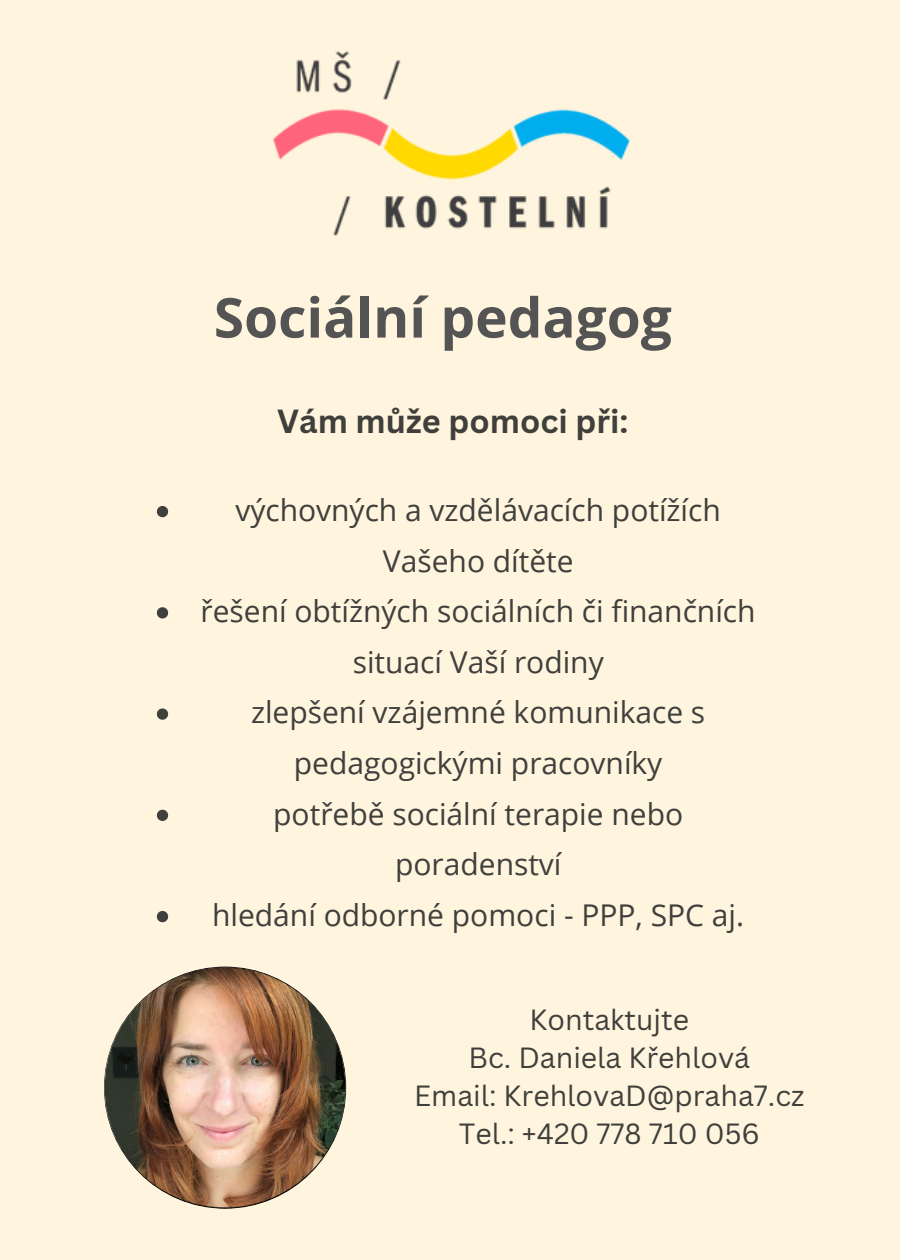
<style>
.page{position:relative;width:900px;height:1260px;background:#fff5de}
.page>*{position:absolute;margin:0;border:0;box-sizing:border-box;transform-origin:0 0}
.t1{font:700 55px "Open Sans";color:#545454}
.t2{font:700 32.5px "Canva Sans";color:#3f3f3c}
.t3{font:30px/50.5px "Open Sans";color:#3f3f3c;text-align:center}
.t4{font:28.5px/38px "Canva Sans";color:#3f3f3c;text-align:center}
</style>
<div class="page">
<svg style="left:157px;top:506px;width:11px;height:11px"></svg>
<svg style="left:157px;top:607px;width:11px;height:11px"></svg>
<svg style="left:157px;top:708px;width:11px;height:12px"></svg>
<svg style="left:157px;top:810px;width:11px;height:11px"></svg>
<svg style="left:157px;top:911px;width:11px;height:11px"></svg>
<img style="left:272px;top:51px;width:358px;height:185px">
<img style="left:104px;top:967px;width:242px;height:242px;border-radius:50%">
<p class="t1" style="left:214px;top:279px;width:460px">Sociální pedagog</p>
<p class="t2" style="left:277px;top:398px;width:353px">Vám může pomoci při:</p>
<p class="t3" style="left:235px;top:484px;width:487px">výchovných a vzdělávacích potížích<br>Vašeho dítěte</p>
<h1 class="t3" style="left:201px;top:585px;width:557px">řešení obtížných sociálních či finančních situací Vaší rodiny</h1>
<h2 class="t3" style="left:251px;top:687px;width:456px">zlepšení vzájemné komunikace s pedagogickými pracovníky</h2>
<p class="t3" style="left:273px;top:788px;width:411px">potřebě sociální terapie nebo poradenství</p>
<p class="t3" style="left:212px;top:889px;width:533px">hledání odborné pomoci - PPP, SPC aj.</p>
<p class="t4" style="left:414px;top:1000px;width:392px">Kontaktujte<br>Bc. Daniela Křehlová<br>Email: KrehlovaD@praha7.cz<br>Tel.: +420 778 710 056</p>
</div>
